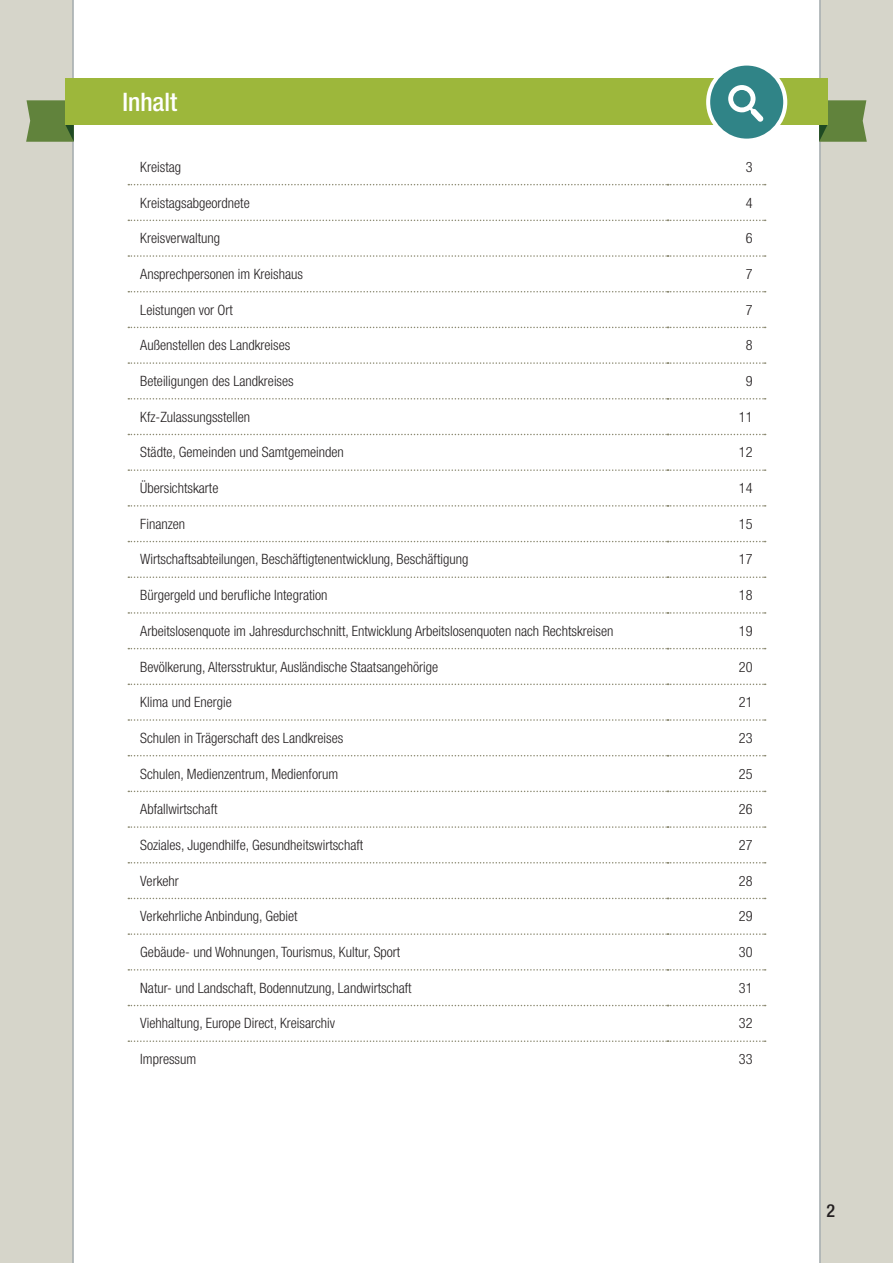
<style>
.page{position:relative;width:893px;height:1263px;background:#fff}
.page>*{position:absolute;margin:0;border:0;box-sizing:border-box;transform-origin:0 0}
.t1{font:500 condensed 25.5px "Helvetica Neue LT Std";color:#fff}
.t2{font:500 condensed 18px "Helvetica Neue LT Std";color:#231f20}
.t3{font:300 condensed 14.25px "Helvetica Neue LT Std";color:#231f20}
</style>
<div class="page">
<div style="left:0;top:0;width:72px;height:1263px;background:#d6d5ca"></div>
<div style="left:821px;top:0;width:72px;height:1263px;background:#d6d5ca"></div>
<hr style="left:72px;top:0;width:2px;height:1263px;background:#a4abae">
<hr style="left:819px;top:0;width:2px;height:1263px;background:#a4abae">
<svg style="left:26px;top:100px;width:48px;height:42px;background:#668644"></svg>
<svg style="left:819px;top:100px;width:48px;height:42px;background:#668644"></svg>
<div style="left:65px;top:79px;width:426px;height:46px;background:#9db73b"></div>
<div style="left:402px;top:79px;width:426px;height:46px;background:#9db73b"></div>
<div style="left:708px;top:64px;width:77px;height:77px;background:#308487;border-radius:50%"></div>
<div style="left:706px;top:62px;width:81px;height:81px;border:4px solid #fff;border-radius:50%"></div>
<svg style="left:128px;top:1040px;width:638px;height:2px"></svg>
<svg style="left:128px;top:1005px;width:638px;height:1px"></svg>
<svg style="left:128px;top:969px;width:638px;height:1px"></svg>
<svg style="left:128px;top:933px;width:638px;height:2px"></svg>
<svg style="left:128px;top:898px;width:638px;height:1px"></svg>
<svg style="left:128px;top:862px;width:638px;height:1px"></svg>
<svg style="left:128px;top:826px;width:638px;height:2px"></svg>
<svg style="left:128px;top:791px;width:638px;height:1px"></svg>
<svg style="left:128px;top:755px;width:638px;height:1px"></svg>
<svg style="left:128px;top:719px;width:638px;height:2px"></svg>
<svg style="left:128px;top:683px;width:638px;height:2px"></svg>
<svg style="left:128px;top:648px;width:638px;height:1px"></svg>
<svg style="left:128px;top:612px;width:638px;height:2px"></svg>
<svg style="left:128px;top:576px;width:638px;height:2px"></svg>
<svg style="left:128px;top:541px;width:638px;height:1px"></svg>
<svg style="left:128px;top:505px;width:638px;height:2px"></svg>
<svg style="left:128px;top:469px;width:638px;height:2px"></svg>
<svg style="left:128px;top:434px;width:638px;height:1px"></svg>
<svg style="left:128px;top:398px;width:638px;height:1px"></svg>
<svg style="left:128px;top:362px;width:638px;height:2px"></svg>
<svg style="left:128px;top:327px;width:638px;height:1px"></svg>
<svg style="left:128px;top:291px;width:638px;height:1px"></svg>
<svg style="left:128px;top:255px;width:638px;height:2px"></svg>
<svg style="left:128px;top:220px;width:638px;height:1px"></svg>
<svg style="left:128px;top:184px;width:638px;height:1px"></svg>
<svg style="left:728px;top:85px;width:36px;height:37px"></svg>
<h2 class="t1" style="left:122px;top:86px;width:56px">Inhalt</h2>
<p class="t3" style="left:140px;top:159px;width:42px">Kreistag</p>
<p class="t3" style="left:746px;top:159px;width:8px">3</p>
<p class="t3" style="left:140px;top:194px;width:111px">Kreistagsabgeordnete</p>
<p class="t3" style="left:746px;top:194px;width:8px">4</p>
<p class="t3" style="left:140px;top:230px;width:81px">Kreisverwaltung</p>
<p class="t3" style="left:746px;top:230px;width:8px">6</p>
<p class="t3" style="left:140px;top:266px;width:164px">Ansprechpersonen im Kreishaus</p>
<p class="t3" style="left:746px;top:266px;width:8px">7</p>
<p class="t3" style="left:140px;top:301px;width:94px">Leistungen vor Ort</p>
<p class="t3" style="left:746px;top:301px;width:8px">7</p>
<p class="t3" style="left:140px;top:337px;width:152px">Außenstellen des Landkreises</p>
<p class="t3" style="left:746px;top:337px;width:8px">8</p>
<p class="t3" style="left:140px;top:373px;width:155px">Beteiligungen des Landkreises</p>
<p class="t3" style="left:746px;top:373px;width:8px">9</p>
<p class="t3" style="left:140px;top:408px;width:111px">Kfz-Zulassungsstellen</p>
<p class="t3" style="left:739px;top:408px;width:15px">11</p>
<p class="t3" style="left:140px;top:444px;width:205px">Städte, Gemeinden und Samtgemeinden</p>
<p class="t3" style="left:739px;top:444px;width:15px">12</p>
<p class="t3" style="left:140px;top:480px;width:80px">Übersichtskarte</p>
<p class="t3" style="left:739px;top:480px;width:15px">14</p>
<p class="t3" style="left:140px;top:515px;width:46px">Finanzen</p>
<p class="t3" style="left:739px;top:515px;width:15px">15</p>
<p class="t3" style="left:140px;top:551px;width:330px">Wirtschaftsabteilungen, Beschäftigtenentwicklung, Beschäftigung</p>
<p class="t3" style="left:739px;top:551px;width:15px">17</p>
<p class="t3" style="left:140px;top:587px;width:189px">Bürgergeld und berufiche Integration</p>
<p class="t3" style="left:739px;top:587px;width:15px">18</p>
<p class="t3" style="left:140px;top:622px;width:475px">Arbeitslosenquote im Jahresdurchschnitt, Entwicklung Arbeitslosenquoten nach Rechtskreisen</p>
<p class="t3" style="left:739px;top:622px;width:15px">19</p>
<p class="t3" style="left:140px;top:658px;width:299px">Bevölkerung, Altersstruktur, Ausländische Staatsangehörige</p>
<p class="t3" style="left:739px;top:658px;width:15px">20</p>
<p class="t3" style="left:140px;top:694px;width:93px">Klima und Energie</p>
<p class="t3" style="left:739px;top:694px;width:15px">21</p>
<p class="t3" style="left:140px;top:729px;width:205px">Schulen in Trägerschaft des Landkreises</p>
<p class="t3" style="left:739px;top:729px;width:15px">23</p>
<p class="t3" style="left:140px;top:765px;width:199px">Schulen, Medienzentrum, Medienforum</p>
<p class="t3" style="left:739px;top:765px;width:15px">25</p>
<p class="t3" style="left:140px;top:801px;width:79px">Abfallwirtschaft</p>
<p class="t3" style="left:739px;top:801px;width:15px">26</p>
<p class="t3" style="left:140px;top:836px;width:225px">Soziales, Jugendhilfe, Gesundheitswirtschaft</p>
<p class="t3" style="left:739px;top:836px;width:15px">27</p>
<p class="t3" style="left:140px;top:872px;width:40px">Verkehr</p>
<p class="t3" style="left:739px;top:872px;width:15px">28</p>
<p class="t3" style="left:140px;top:908px;width:159px">Verkehrliche Anbindung, Gebiet</p>
<p class="t3" style="left:739px;top:908px;width:15px">29</p>
<p class="t3" style="left:140px;top:944px;width:261px">Gebäude- und Wohnungen, Tourismus, Kultur, Sport</p>
<p class="t3" style="left:739px;top:944px;width:15px">30</p>
<p class="t3" style="left:140px;top:979px;width:273px">Natur- und Landschaft, Bodennutzung, Landwirtschaft</p>
<p class="t3" style="left:739px;top:979px;width:15px">31</p>
<p class="t3" style="left:140px;top:1015px;width:196px">Viehhaltung, Europe Direct, Kreisarchiv</p>
<p class="t3" style="left:739px;top:1015px;width:15px">32</p>
<p class="t3" style="left:140px;top:1051px;width:57px">Impressum</p>
<p class="t3" style="left:739px;top:1051px;width:15px">33</p>
<p class="t2" style="left:827px;top:1200px;width:10px">2</p>
</div>
